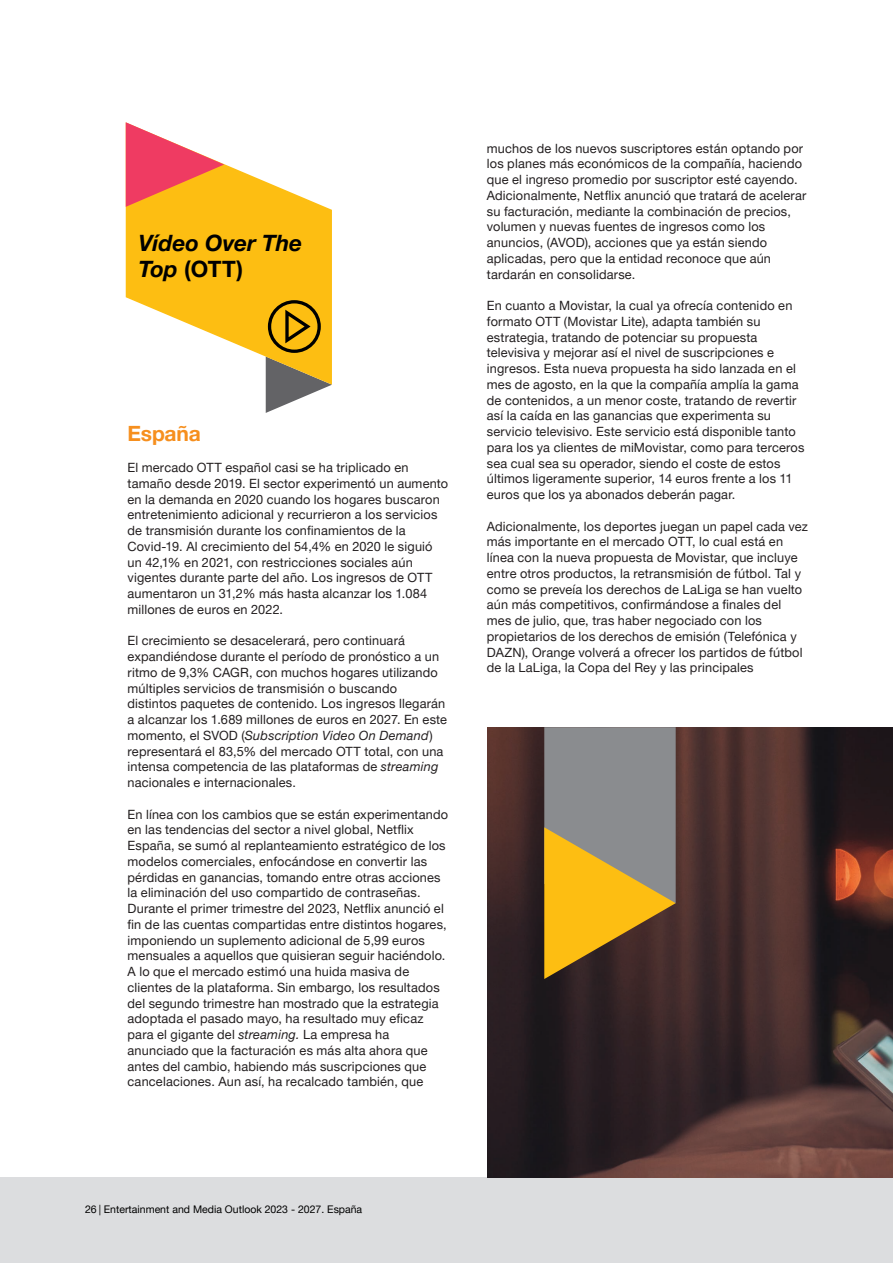
<style>
.page{position:relative;width:893px;height:1263px;background:#fff}
.page>*{position:absolute;margin:0;border:0;box-sizing:border-box;transform-origin:0 0}
.t1{font:italic 700 22.5px/25.5px "Helvetica Neue LT Pro";color:#000}
.Texto_cuerpo{font:700 21px "Helvetica Neue LT Pro";letter-spacing:-.01em;color:#f68f1e}
.Texto_cuerpo-2{font:12.75px/15.8px "Helvetica Neue LT Pro";letter-spacing:.015em;color:#231f20}
.t2{font:10.5px "Helvetica Neue LT Pro";color:#231f20}
.s1{font-style:normal}
.s2{font-style:italic}
</style>
<div class="page">
<div style="left:0;top:1178px;width:893px;height:85px;background:#dcdddf"></div>
<img style="left:488px;top:727px;width:405px;height:451px">
<svg style="left:126px;top:164px;width:206px;height:192px;fill:#fdbe12"></svg>
<svg style="left:125px;top:122px;width:99px;height:89px"></svg>
<svg style="left:263px;top:300px;width:69px;height:113px;background:#bf9e45"></svg>
<svg style="left:544px;top:727px;width:132px;height:252px;background:#a08b59"></svg>
<p class="t1" style="left:139px;top:230px;width:165px">Vídeo Over The<br>Top <span class="s1">(OTT)</span></p>
<p class="Texto_cuerpo" style="left:128px;top:420px;width:75px">España</p>
<p class="Texto_cuerpo-2" style="left:128px;top:459px;width:322px">El mercado OTT español casi se ha triplicado en tamaño desde 2019. El sector experimentó un aumento en la demanda en 2020 cuando los hogares buscaron entretenimiento adicional y recurrieron a los servicios de transmisión durante los confinamientos de la Covid-19. Al crecimiento del 54,4% en 2020 le siguió un 42,1% en 2021, con restricciones sociales aún vigentes durante parte del año. Los ingresos de OTT aumentaron un 31,2% más hasta alcanzar los 1.084 millones de euros en 2022.</p>
<p class="Texto_cuerpo-2" style="left:128px;top:633px;width:321px">El crecimiento se desacelerará, pero continuará expandiéndose durante el período de pronóstico a un ritmo de 9,3% CAGR, con muchos hogares utilizando múltiples servicios de transmisión o buscando distintos paquetes de contenido. Los ingresos llegarán a alcanzar los 1.689 millones de euros en 2027. En este momento, el SVOD (<span class="s2">Subscription Video On Demand</span>) representará el 83,5% del mercado OTT total, con una intensa competencia de las plataformas de <span class="s2">streaming </span>nacionales e internacionales.</p>
<p class="Texto_cuerpo-2" style="left:128px;top:806px;width:322px">En línea con los cambios que se están experimentando en las tendencias del sector a nivel global, Netflix España, se sumó al replanteamiento estratégico de los modelos comerciales, enfocándose en convertir las pérdidas en ganancias, tomando entre otras acciones la eliminación del uso compartido de contraseñas.<br>Durante el primer trimestre del 2023, Netflix anunció el fin de las cuentas compartidas entre distintos hogares, imponiendo un suplemento adicional de 5,99 euros mensuales a aquellos que quisieran seguir haciéndolo.<br>A lo que el mercado estimó una huida masiva de clientes de la plataforma. Sin embargo, los resultados del segundo trimestre han mostrado que la estrategia adoptada el pasado mayo, ha resultado muy eficaz para el gigante del <span class="s2">streaming.</span> La empresa ha anunciado que la facturación es más alta ahora que antes del cambio, habiendo más suscripciones que cancelaciones. Aun así, ha recalcado también, que</p>
<p class="Texto_cuerpo-2" style="left:487px;top:140px;width:321px">muchos de los nuevos suscriptores están optando por los planes más económicos de la compañía, haciendo que el ingreso promedio por suscriptor esté cayendo.<br>Adicionalmente, Netflix anunció que tratará de acelerar su facturación, mediante la combinación de precios, volumen y nuevas fuentes de ingresos como los anuncios, (AVOD), acciones que ya están siendo aplicadas, pero que la entidad reconoce que aún tardarán en consolidarse.</p>
<p class="Texto_cuerpo-2" style="left:487px;top:297px;width:319px">En cuanto a Movistar, la cual ya ofrecía contenido en formato OTT (Movistar Lite), adapta también su estrategia, tratando de potenciar su propuesta televisiva y mejorar así el nivel de suscripciones e ingresos. Esta nueva propuesta ha sido lanzada en el mes de agosto, en la que la compañía amplía la gama de contenidos, a un menor coste, tratando de revertir así la caída en las ganancias que experimenta su servicio televisivo. Este servicio está disponible tanto para los ya clientes de miMovistar, como para terceros sea cual sea su operador, siendo el coste de estos últimos ligeramente superior, 14 euros frente a los 11 euros que los ya abonados deberán pagar.</p>
<p class="Texto_cuerpo-2" style="left:487px;top:518px;width:323px">Adicionalmente, los deportes juegan un papel cada vez más importante en el mercado OTT, lo cual está en línea con la nueva propuesta de Movistar, que incluye entre otros productos, la retransmisión de fútbol. Tal y como se preveía los derechos de LaLiga se han vuelto aún más competitivos, confirmándose a finales del mes de julio, que, tras haber negociado con los propietarios de los derechos de emisión (Telefónica y DAZN), Orange volverá a ofrecer los partidos de fútbol de la LaLiga, la Copa del Rey y las principales</p>
<p class="t2" style="left:85px;top:1203px;width:279px">26 | Entertainment and Media Outlook 2023 - 2027. España</p>
</div>
